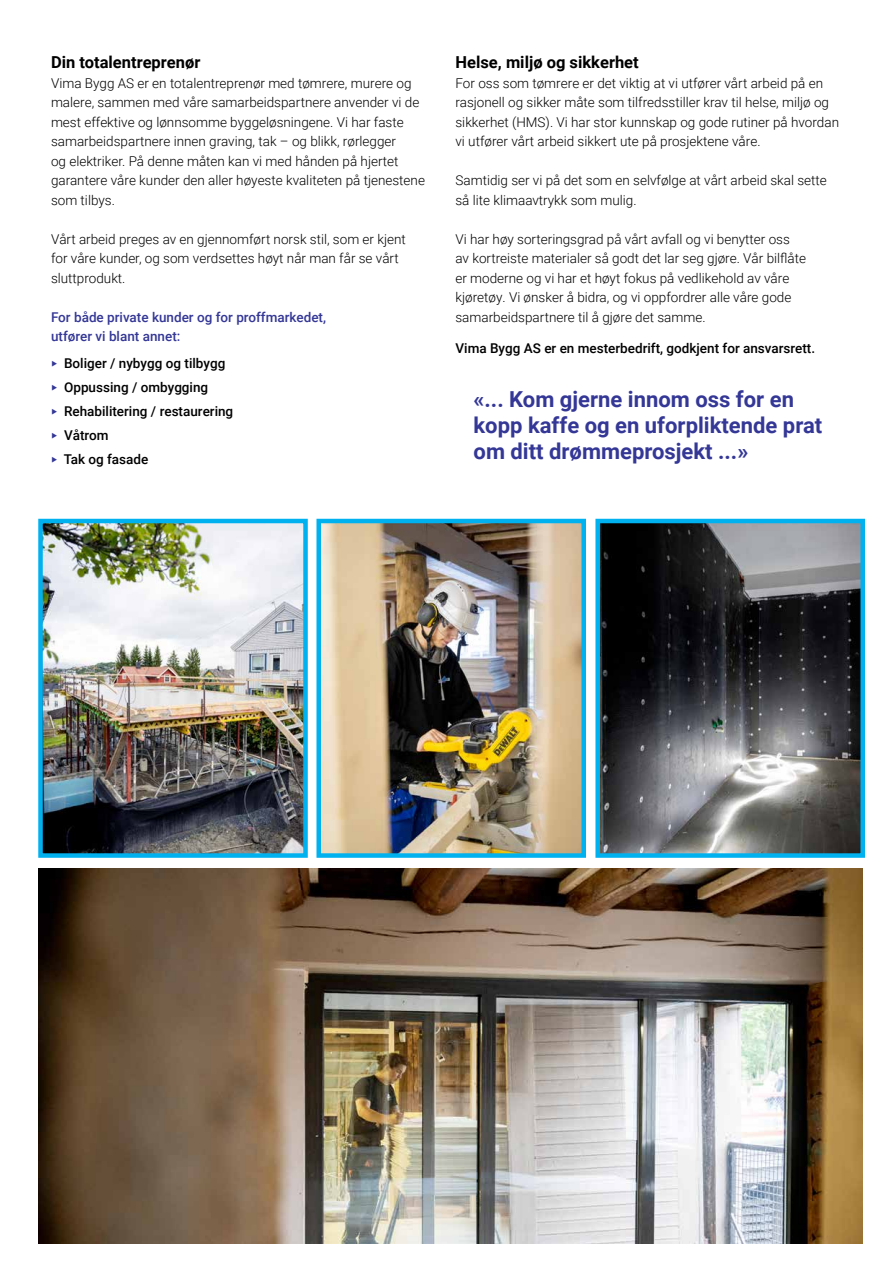
<style>
.page{position:relative;width:893px;height:1263px;background:#fff}
.page>*{position:absolute;margin:0;border:0;box-sizing:border-box;transform-origin:0 0}
.t1{font:700 22.05px/26.1px "Roboto";color:#343796}
.t2{font:700 16.5px "Roboto";color:#000}
.t3{font:300 13.5px/19.5px "Roboto";color:#000}
.t4{font:500 13.5px/24px "Roboto";color:#000}
.t5{font:500 13.5px/19.5px "Roboto";color:#343796}
.s1{font-weight:300;color:#343796}
</style>
<div class="page">
<img style="left:38px;top:868px;width:825px;height:375px">
<img style="left:600px;top:524px;width:260px;height:329px">
<div style="left:595px;top:519px;width:270px;height:339px;border:4px solid #00b1ef"></div>
<img style="left:321px;top:524px;width:260px;height:329px">
<div style="left:316px;top:519px;width:270px;height:339px;border:4px solid #00b1ef"></div>
<img style="left:43px;top:524px;width:260px;height:329px">
<div style="left:38px;top:519px;width:270px;height:339px;border:4px solid #00b1ef"></div>
<p class="t2" style="left:51px;top:51px;width:151px">Din totalentreprenør</p>
<p class="t3" style="left:51px;top:73px;width:375px">Vima Bygg AS er en totalentreprenør med tømrere, murere og malere, sammen med våre samarbeidspartnere anvender vi de mest effektive og lønnsomme byggeløsningene. Vi har faste samarbeidspartnere innen graving, tak – og blikk, rørlegger<br>og elektriker. På denne måten kan vi med hånden på hjertet garantere våre kunder den aller høyeste kvaliteten på tjenestene som tilbys.</p>
<p class="t3" style="left:51px;top:229px;width:356px">Vårt arbeid preges av en gjennomført norsk stil, som er kjent for våre kunder, og som verdsettes høyt når man får se vårt sluttprodukt.</p>
<p class="t5" style="left:51px;top:307px;width:277px">For både private kunder og for proffmarkedet, utfører vi blant annet:</p>
<p class="t4" style="left:51px;top:351px;width:184px"><span class="s1">‣</span> Boliger / nybygg og tilbygg <span class="s1">‣</span> Oppussing / ombygging<br><span class="s1">‣</span> Rehabilitering / restaurering <span class="s1">‣</span> Våtrom<br><span class="s1">‣</span> Tak og fasade</p>
<p class="t2" style="left:455px;top:51px;width:185px">Helse, miljø og sikkerhet</p>
<p class="t3" style="left:455px;top:73px;width:385px">For oss som tømrere er det viktig at vi utfører vårt arbeid på en rasjonell og sikker måte som tilfredsstiller krav til helse, miljø og sikkerhet (HMS). Vi har stor kunnskap og gode rutiner på hvordan vi utfører vårt arbeid sikkert ute på prosjektene våre.</p>
<p class="t3" style="left:455px;top:170px;width:373px">Samtidig ser vi på det som en selvfølge at vårt arbeid skal sette så lite klimaavtrykk som mulig.</p>
<p class="t3" style="left:455px;top:229px;width:352px">Vi har høy sorteringsgrad på vårt avfall og vi benytter oss av kortreiste materialer så godt det lar seg gjøre. Vår bilflåte er moderne og vi har et høyt fokus på vedlikehold av våre kjøretøy. Vi ønsker å bidra, og vi oppfordrer alle våre gode samarbeidspartnere til å gjøre det samme.</p>
<p class="t4" style="left:455px;top:336px;width:361px">Vima Bygg AS er en mesterbedrift, godkjent for ansvarsrett.</p>
<h1 class="t1" style="left:474px;top:385px;width:350px">«... Kom gjerne innom oss for en kopp kaffe og en uforpliktende prat om ditt drømmeprosjekt ...»</h1>
</div>
